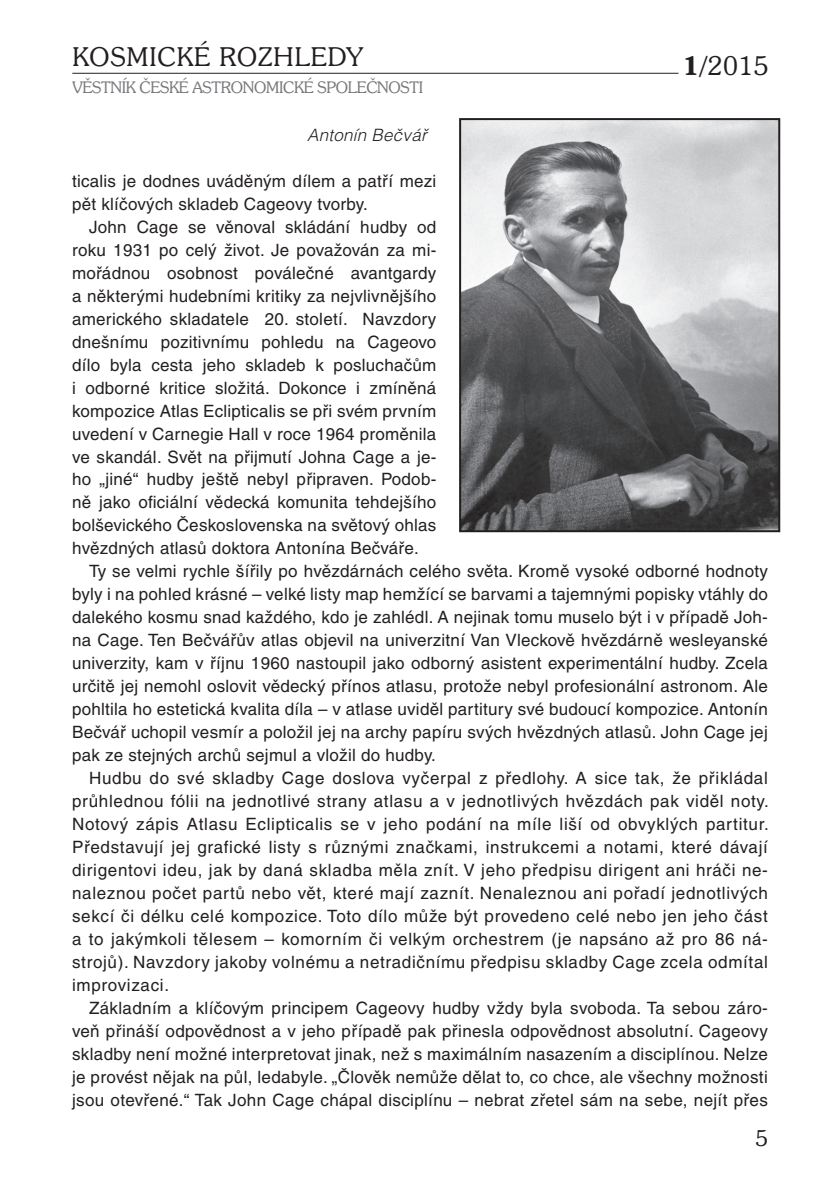
<style>
.page{position:relative;width:840px;height:1191px;background:#fff}
.page>*{position:absolute;margin:0;border:0;box-sizing:border-box;transform-origin:0 0}
.t1{font:300 26px "Souvenir IT Cby BTCE";letter-spacing:.04em;color:#231f20}
.t2{font:300 22px "Souvenir IT Cby BTCE";color:#231f20}
.t3{font:17px/23px "Helvetica CE";letter-spacing:.015em;color:#231f20;text-align:justify}
.t4{font:italic 300 17px "Helvetica CE";letter-spacing:.015em;color:#231f20}
.t5{font:300 16px "Souvenir IT Cby BTCE";letter-spacing:-.02em;color:#76787b}
.s1{font-weight:600}
</style>
<div class="page">
<hr style="left:72px;top:73px;width:606px;height:1px;background:#231f20">
<img style="left:462px;top:121px;width:314px;height:408px">
<div style="left:459px;top:118px;width:320px;height:414px;border:2px solid #231f20"></div>
<h1 class="t1" style="left:72px;top:40px;width:292px">KOSMICKÉ ROZHLEDY</h1>
<p class="t5" style="left:72px;top:77px;width:352px">VĚSTNÍK ČESKÉ ASTRONOMICKÉ SPOLEČNOSTI</p>
<p class="t4" style="left:307px;top:125px;width:121px">Antonín Bečvář</p>
<h1 class="t1" style="left:682px;top:48px;width:87px"><span class="s1">1/</span>2015</h1>
<p class="t3" style="left:72px;top:169px;width:365px">ticalis je dodnes uváděným dílem a patří mezi pět klíčových skladeb Cageovy tvorby.</p>
<p class="t3" style="left:72px;top:215px;width:365px;text-indent:17px">John Cage se věnoval skládání hudby od roku 1931 po celý život. Je považován za mi&shy;mořádnou osobnost poválečné avantgardy a některými hudebními kritiky za nejvlivnějšího amerického skladatele 20. století. Navzdory dnešnímu pozitivnímu pohledu na Cageovo dílo byla cesta jeho skladeb k posluchačům i odborné kritice složitá. Dokonce i zmíněná kompozice Atlas Eclipticalis se při svém prvním uvedení v Carnegie Hall v roce 1964 proměnila ve skandál. Svět na přijmutí Johna Cage a je&shy;ho „jiné“ hudby ještě nebyl připraven. Podob&shy;ně jako oficiální vědecká komunita tehdejšího bolševického Československa na světový ohlas hvězdných atlasů doktora Antonína Bečváře.</p>
<p class="t3" style="left:72px;top:560px;width:697px;text-indent:17px">Ty se velmi rychle šířily po hvězdárnách celého světa. Kromě vysoké odborné hodnoty byly i na pohled krásné – velké listy map hemžící se barvami a tajemnými popisky vtáhly do dalekého kosmu snad každého, kdo je zahlédl. A nejinak tomu muselo být i v případě Joh&shy;na Cage. Ten Bečvářův atlas objevil na univerzitní Van Vleckově hvězdárně wesleyanské univerzity, kam v říjnu 1960 nastoupil jako odborný asistent experimentální hudby. Zcela určitě jej nemohl oslovit vědecký přínos atlasu, protože nebyl profesionální astronom. Ale pohltila ho estetická kvalita díla – v atlase uviděl partitury své budoucí kompozice. Antonín Bečvář uchopil vesmír a položil jej na archy papíru svých hvězdných atlasů. John Cage jej pak ze stejných archů sejmul a vložil do hudby.</p>
<p class="t3" style="left:72px;top:766px;width:698px;text-indent:17px">Hudbu do své skladby Cage doslova vyčerpal z předlohy. A sice tak, že přikládal průhlednou fólii na jednotlivé strany atlasu a v jednotlivých hvězdách pak viděl noty.<br>Notový zápis Atlasu Eclipticalis se v jeho podání na míle liší od obvyklých partitur.<br>Představují jej grafické listy s různými značkami, instrukcemi a notami, které dávají dirigentovi ideu, jak by daná skladba měla znít. V jeho předpisu dirigent ani hráči ne&shy;naleznou počet partů nebo vět, které mají zaznít. Nenaleznou ani pořadí jednotlivých sekcí či délku celé kompozice. Toto dílo může být provedeno celé nebo jen jeho část a to jakýmkoli tělesem – komorním či velkým orchestrem (je napsáno až pro 86 ná&shy;strojů). Navzdory jakoby volnému a netradičnímu předpisu skladby Cage zcela odmítal improvizaci.</p>
<p class="t3" style="left:72px;top:996px;width:697px;text-indent:17px">Základním a klíčovým principem Cageovy hudby vždy byla svoboda. Ta sebou záro&shy;veň přináší odpovědnost a v jeho případě pak přinesla odpovědnost absolutní. Cageovy skladby není možné interpretovat jinak, než s maximálním nasazením a disciplínou. Nelze je provést nějak na půl, ledabyle. „Člověk nemůže dělat to, co chce, ale všechny možnosti jsou otevřené.“ Tak John Cage chápal disciplínu – nebrat zřetel sám na sebe, nejít přes</p>
<p class="t2" style="left:755px;top:1124px;width:14px">5</p>
</div>
